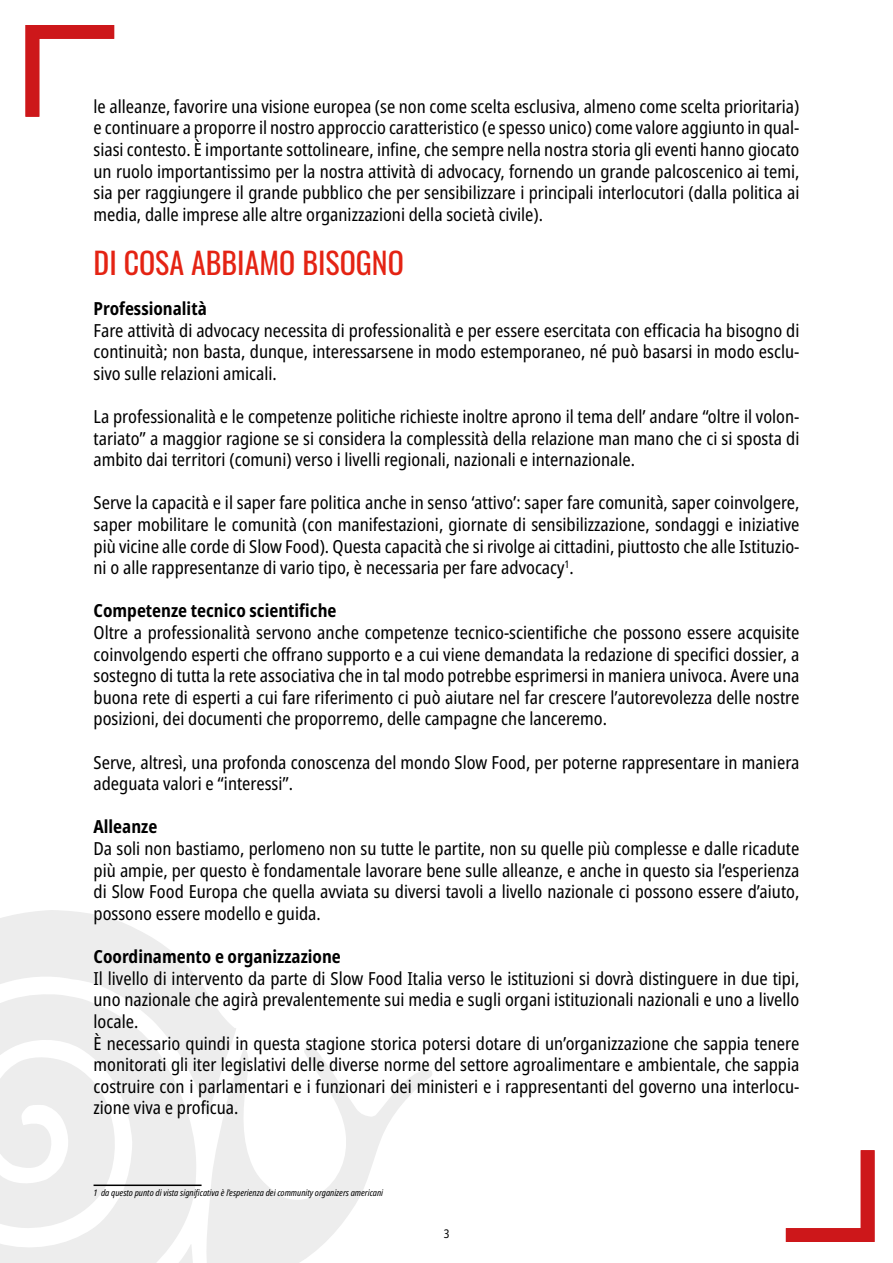
<style>
.page{position:relative;width:893px;height:1263px;background:#fff}
.page>*{position:absolute;margin:0;border:0;box-sizing:border-box;transform-origin:0 0}
.t1{font:30px "Oswald";color:#e42313}
.t2{font:condensed 18px/21.6px "Noto Sans";color:#000;text-align:justify}
.t3{font:700 condensed 18px "Noto Sans";color:#000}
.t4{font:condensed 12px "Noto Sans";color:#000}
.t5{font:italic condensed 9px "Noto Sans";color:#000}
</style>
<div class="page">
<svg style="left:236px;top:1046px;width:196px;height:217px"></svg>
<svg style="left:0;top:910px;width:236px;height:353px;fill:#ededed"></svg>
<svg style="left:120px;top:1244px;width:75px;height:19px"></svg>
<svg style="left:785px;top:1150px;width:90px;height:92px"></svg>
<svg style="left:25px;top:25px;width:90px;height:92px"></svg>
<hr style="left:94px;top:1184px;width:108px;height:2px;background:#000">
<p class="t2" style="left:94px;top:96px;width:707px">le alleanze, favorire una visione europea (se non come scelta esclusiva, almeno come scelta prioritaria) e continuare a proporre il nostro approccio caratteristico (e spesso unico) come valore aggiunto in qual&shy;siasi contesto. È importante sottolineare, infine, che sempre nella nostra storia gli eventi hanno giocato un ruolo importantissimo per la nostra attività di advocacy, fornendo un grande palcoscenico ai temi, sia per raggiungere il grande pubblico che per sensibilizzare i principali interlocutori (dalla politica ai media, dalle imprese alle altre organizzazioni della società civile).</p>
<h1 class="t1" style="left:94px;top:236px;width:312px">DI COSA ABBIAMO BISOGNO</h1>
<p class="t3" style="left:94px;top:295px;width:115px">Professionalità</p>
<p class="t2" style="left:94px;top:320px;width:707px">Fare attività di advocacy necessita di professionalità e per essere esercitata con efficacia ha bisogno di continuità; non basta, dunque, interessarsene in modo estemporaneo, né può basarsi in modo esclu&shy;sivo sulle relazioni amicali.</p>
<p class="t2" style="left:94px;top:406px;width:707px">La professionalità e le competenze politiche richieste inoltre aprono il tema dell’ andare “oltre il volon&shy;tariato” a maggior ragione se si considera la complessità della relazione man mano che ci si sposta di ambito dai territori (comuni) verso i livelli regionali, nazionali e internazionale.</p>
<p class="t2" style="left:94px;top:493px;width:707px">Serve la capacità e il saper fare politica anche in senso ‘attivo’: saper fare comunità, saper coinvolgere, saper mobilitare le comunità (con manifestazioni, giornate di sensibilizzazione, sondaggi e iniziative più vicine alle corde di Slow Food). Questa capacità che si rivolge ai cittadini, piuttosto che alle Istituzio&shy;ni o alle rappresentanze di vario tipo, è necessaria per fare advocacy<sup>1</sup>.</p>
<p class="t3" style="left:94px;top:598px;width:244px">Competenze tecnico scientifiche</p>
<p class="t2" style="left:94px;top:622px;width:707px">Oltre a professionalità servono anche competenze tecnico-scientifiche che possono essere acquisite coinvolgendo esperti che offrano supporto e a cui viene demandata la redazione di specifici dossier, a sostegno di tutta la rete associativa che in tal modo potrebbe esprimersi in maniera univoca. Avere una buona rete di esperti a cui fare riferimento ci può aiutare nel far crescere l’autorevolezza delle nostre posizioni, dei documenti che proporremo, delle campagne che lanceremo.</p>
<p class="t2" style="left:94px;top:752px;width:707px">Serve, altresì, una profonda conoscenza del mondo Slow Food, per poterne rappresentare in maniera adeguata valori e “interessi”.</p>
<p class="t3" style="left:94px;top:814px;width:65px">Alleanze</p>
<p class="t2" style="left:94px;top:838px;width:707px">Da soli non bastiamo, perlomeno non su tutte le partite, non su quelle più complesse e dalle ricadute più ampie, per questo è fondamentale lavorare bene sulle alleanze, e anche in questo sia l’esperienza di Slow Food Europa che quella avviata su diversi tavoli a livello nazionale ci possono essere d’aiuto, possono essere modello e guida.</p>
<p class="t3" style="left:94px;top:943px;width:249px">Coordinamento e organizzazione</p>
<p class="t2" style="left:94px;top:968px;width:707px;text-align:left">Il livello di intervento da parte di Slow Food Italia verso le istituzioni si dovrà distinguere in due tipi, uno nazionale che agirà prevalentemente sui media e sugli organi istituzionali nazionali e uno a livello locale.<br>È necessario quindi in questa stagione storica potersi dotare di un’organizzazione che sappia tenere monitorati gli iter legislativi delle diverse norme del settore agroalimentare e ambientale, che sappia costruire con i parlamentari e i funzionari dei ministeri e i rappresentanti del governo una interlocu&shy;zione viva e proficua.</p>
<p class="t5" style="left:94px;top:1186px;width:291px">1 da questo punto di vista significativa è l’esperienza dei community organizers americani</p>
<p class="t4" style="left:444px;top:1225px;width:7px">3</p>
</div>
